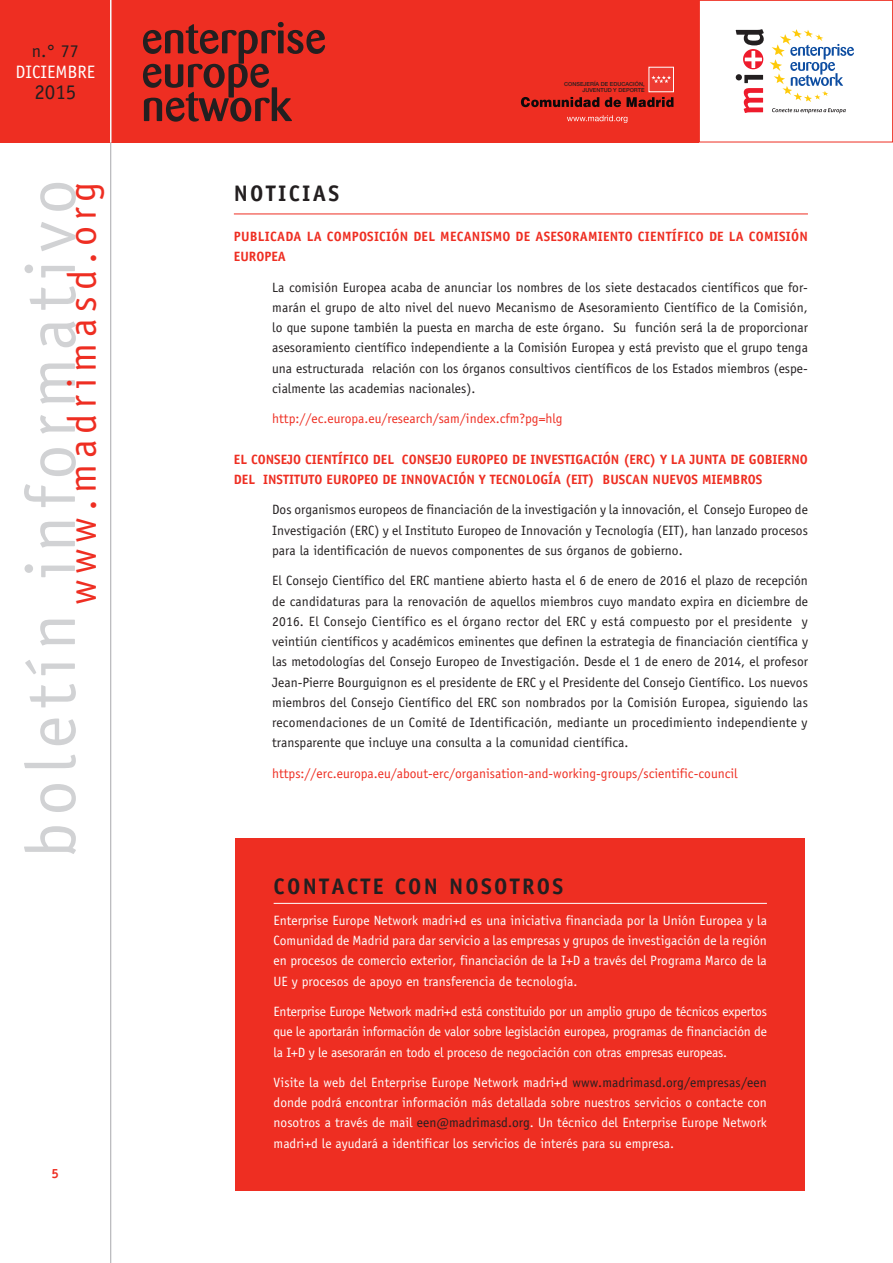
<style>
.page{position:relative;width:893px;height:1263px;background:#fff}
.page>*{position:absolute;margin:0;border:0;box-sizing:border-box;transform-origin:0 0}
.t1{font:70.35px "Officina Sans";letter-spacing:.1em;color:#d1d2d4}
.t2{font:40.2px "Officina Sans";letter-spacing:.15em;color:#ee2e22}
.t3{font:700 22.5px "Officina Sans";letter-spacing:.1em;color:#231f20}
.t4{font:21px "Officina Sans";color:#231f20}
.t5{font:18px "Officina Sans";color:#fff}
.t6{font:18px "Officina Sans";color:#231f20}
.t7{font:13.5px/20.2px "Officina Sans";color:#231f20;text-align:justify}
.t8{font:13.5px/20.2px "Officina Sans";color:#fff;text-align:justify}
.t9{font:700 13.5px "Officina Sans";color:#ee2e22}
.t10{font:13.5px "Officina Sans";color:#ee2e22}
.t11{font:700 13.5px "Officina Sans";letter-spacing:.02em;color:#ee2e22}
.t12{font:700 13.35px "Officina Sans";color:#ee2e22}
.t13{font:500 5.55px/5.2px "Helvetica Neue";color:#231f20;text-align:right}
.s1{color:#231f20}
</style>
<div class="page">
<div style="left:0;top:0;width:699px;height:142px;background:#ee2e22"></div>
<hr style="left:110px;top:0;width:1px;height:1263px;background:#a8a9ad">
<div style="left:699px;top:0;width:194px;height:142px;background:#fff;border:1px solid #ee2e22"></div>
<svg style="left:143px;top:22px;width:182px;height:100px"></svg>
<svg style="left:770px;top:29px;width:84px;height:73px"></svg>
<svg style="left:772px;top:108px;width:74px;height:5px"></svg>
<svg style="left:743px;top:49px;width:20px;height:20px"></svg>
<svg style="left:736px;top:74px;width:27px;height:39px"></svg>
<svg style="left:745px;top:51px;width:17px;height:17px"></svg>
<svg style="left:736px;top:29px;width:28px;height:16px"></svg>
<svg style="left:521px;top:97px;width:152px;height:10px"></svg>
<div style="left:649px;top:67px;width:24px;height:25px;background:#ee3b32"></div>
<div style="left:649px;top:67px;width:25px;height:25px;border:1px solid #fff"></div>
<svg style="left:651px;top:75px;width:20px;height:8px"></svg>
<svg style="left:567px;top:115px;width:60px;height:8px"></svg>
<hr style="left:110px;top:0;width:1px;height:142px;background:#fff">
<hr style="left:234px;top:214px;width:574px;height:1px;background:#ee2e22">
<div style="left:235px;top:838px;width:570px;height:353px;background:#ee2e22"></div>
<hr style="left:274px;top:903px;width:493px;height:1px;background:#fff">
<h3 class="t6" style="left:32px;top:40px;width:48px">n.° 77</h3>
<h3 class="t5" style="left:16px;top:61px;width:81px">diciembre</h3>
<h3 class="t4" style="left:34px;top:80px;width:43px">2015</h3>
<h1 class="t1" style="left:10px;top:858px;width:680px;rotate:-90deg">boletín informativo</h1>
<h2 class="t2" style="left:59px;top:605px;width:425px;rotate:-90deg">www.madrimasd.org</h2>
<p class="t12" style="left:52px;top:1165px;width:9px">5</p>
<p class="t13" style="left:564px;top:82px;width:82px">CONSEJERÍA DE EDUCACIÓN,<br>JUVENTUD Y DEPORTE</p>
<h3 class="t3" style="left:234px;top:179px;width:106px">NOTICIAS</h3>
<p class="t9" style="left:234px;top:228px;width:33px">PUBLICADA</p>
<p class="t9" style="left:307px;top:228px;width:75px">LA COMPOSICIÓN</p>
<p class="t9" style="left:413px;top:228px;width:8px">DEL</p>
<p class="t9" style="left:440px;top:228px;width:18px">MECANI</p>
<p class="t11" style="left:486px;top:228px;width:120px">SMO DE ASESORAMIENTO</p>
<p class="t9" style="left:638px;top:228px;width:8px">CIENT</p>
<p class="t9" style="left:672px;top:228px;width:20px">ÍFICO</p>
<p class="t9" style="left:709px;top:228px;width:85px">DE LA COMISIÓN</p>
<p class="t9" style="left:234px;top:248px;width:24px">EUROPEA</p>
<p class="t7" style="left:272px;top:277px;width:537px">La comisión Europea acaba de anunciar los nombres de los siete destacados científicos que for&shy;marán el grupo de alto nivel del nuevo Mecanismo de Asesoramiento Científico de la Comisión, lo que supone también la puesta en marcha de este órgano. Su función será la de proporcionar asesoramiento científico independiente a la Comisión Europea y está previsto que el grupo tenga una estructurada relación con los órganos consultivos científicos de los Estados miembros (espe&shy;cialmente las academias nacionales).</p>
<p class="t10" style="left:272px;top:411px;width:292px">http://ec.europa.eu/research/sam/index.cfm?pg=hlg</p>
<p class="t9" style="left:234px;top:451px;width:86px">EL CONSEJO CIENT</p>
<p class="t9" style="left:338px;top:451px;width:19px">ÍFICO</p>
<p class="t9" style="left:373px;top:451px;width:14px">DEL</p>
<p class="t9" style="left:402px;top:451px;width:78px">CONSEJO EUROPEO</p>
<p class="t9" style="left:512px;top:451px;width:61px">DE INVESTIGACIÓN</p>
<p class="t9" style="left:623px;top:451px;width:89px">(ERC) Y LA JUNTA</p>
<p class="t9" style="left:730px;top:451px;width:50px">DE GOBIERNO</p>
<p class="t9" style="left:234px;top:471px;width:8px">DEL</p>
<p class="t9" style="left:263px;top:471px;width:87px">INSTITUTO EUROPEO</p>
<p class="t9" style="left:383px;top:471px;width:33px">DE INNO</p>
<p class="t9" style="left:431px;top:471px;width:16px">VACIÓN</p>
<p class="t9" style="left:479px;top:471px;width:26px">Y TECNOLOG</p>
<p class="t9" style="left:548px;top:471px;width:86px">ÍA (EIT) BUSCAN</p>
<p class="t9" style="left:653px;top:471px;width:111px">NUEVOS MIEMBROS</p>
<p class="t7" style="left:272px;top:500px;width:537px">Dos organismos europeos de financiación de la investigación y la innovación, el Consejo Europeo de Investigación (ERC) y el Instituto Europeo de Innovación y Tecnología (EIT), han lanzado procesos para la identificación de nuevos componentes de sus órganos de gobierno.</p>
<p class="t7" style="left:272px;top:571px;width:145px">El Consejo Científico del ERC</p>
<p class="t7" style="left:272px;top:571px;width:537px;text-indent:161px">mantiene abierto hasta el 6 de enero de 2016 el plazo de recepción de candidaturas para la renovación de aquellos miembros cuyo mandato expira en diciembre de 2016. El Consejo Científico es el órgano rector del ERC</p>
<p class="t7" style="left:272px;top:611px;width:537px;text-indent:319px">y está compuesto por el presidente y veintiún científicos y académicos eminentes que definen la estrategia de financiación científica y las metodologías del Consejo Europeo de Investigación. Desde el 1 de enero de 2014, el profesor Jean-Pierre Bourguignon es el presidente de ERC</p>
<p class="t7" style="left:540px;top:672px;width:270px">y el Presidente del Consejo Científico. Los nuevos</p>
<p class="t7" style="left:272px;top:692px;width:537px;text-indent:230px">son nombrados por la Comisión Europea, siguiendo las recomendaciones de un Comité de Identificación, mediante un procedimiento independiente y transparente que incluye una consulta a la comunidad científica.</p>
<p class="t10" style="left:272px;top:765px;width:467px">https://erc.europa.eu/about-erc/organisation-and-working-groups/scientific-council</p>
<p class="t7" style="left:272px;top:692px;width:213px">miembros del Consejo Científico del ERC</p>
<h3 class="t3" style="left:274px;top:873px;width:29px">CONTACTE</h3>
<h3 class="t3" style="left:395px;top:873px;width:15px">CON</h3>
<h3 class="t3" style="left:449px;top:873px;width:60px">NOSOTRO</h3>
<h3 class="t3" style="left:552px;top:873px;width:12px">S</h3>
<p class="t8" style="left:274px;top:910px;width:495px">Enterprise Europe Network madri+d es una iniciativa financiada por la Unión Europea y la Comunidad de Madrid para dar servicio a las empresas y grupos de investigación de la región en procesos de comercio exterior, financiación de la I+D a través del Programa Marco de la UE y procesos de apoyo en transferencia de tecnología.</p>
<p class="t8" style="left:274px;top:1001px;width:495px">Enterprise Europe Network madri+d está constituido por un amplio grupo de técnicos expertos que le aportarán información de valor sobre legislación europea, programas de financiación de la I+D y le asesorarán en todo el proceso de negociación con otras empresas europeas.</p>
<p class="t8" style="left:274px;top:1072px;width:495px">Visite la web del Enterprise Europe Network madri+d <span class="s1">www.madrimasd.org/empresas/een </span>donde podrá encontrar información más detallada sobre nuestros servicios o contacte con nosotros a través de mail <span class="s1">een@madrimasd.org</span>. Un técnico del Enterprise Europe Network madri+d le ayudará a identificar los servicios de interés para su empresa.</p>
</div>
